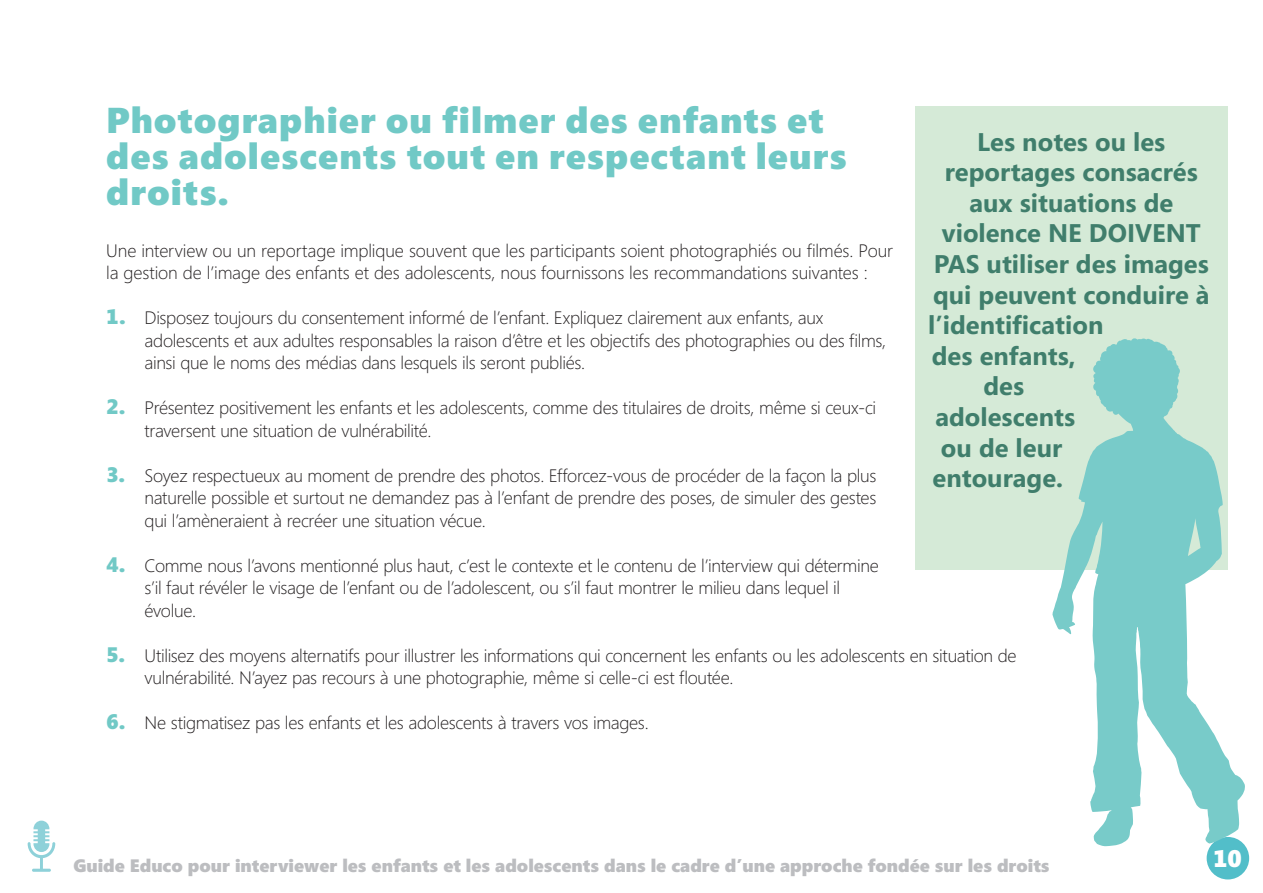
<style>
.page{position:relative;width:1263px;height:893px;background:#fff}
.page>*{position:absolute;margin:0;border:0;box-sizing:border-box;transform-origin:0 0}
.H1-Capitulo{font:900 36px/36px "Segoe";letter-spacing:.03em;color:#71c9c6}
.H3-entretitulo{font:700 25.5px "Segoe";color:#407e6c}
.t1{font:900 24px "Segoe";color:#fff}
.t2{font:300 18px/22.5px "Segoe";letter-spacing:-.015em;color:#231f20}
.t3{font:900 18px "Segoe";color:#bcbdc0}
.s1{font-weight:900;font-size:21px;color:#71c9c6}
</style>
<div class="page">
<div style="left:1206px;top:837px;width:43px;height:42px;background:#52bec9;border-radius:50%"></div>
<svg style="left:28px;top:821px;width:27px;height:51px"></svg>
<div style="left:915px;top:106px;width:313px;height:464px;background:#d5ead7"></div>
<svg style="left:1052px;top:338px;width:193px;height:508px"></svg>
<p class="H1-Capitulo" style="left:106px;top:103px;width:742px">Photographier ou filmer des enfants et des adolescents tout en respectant leurs droits.</p>
<p class="t2" style="left:106px;top:239px;width:788px">Une interview ou un reportage implique souvent que les participants soient photographiés ou filmés. Pour la gestion de l’image des enfants et des adolescents, nous fournissons les recommandations suivantes :</p>
<p class="t2" style="left:145px;top:307px;width:743px;text-indent:-38px"><span class="s1">1.</span> Disposez toujours du consentement informé de l’enfant. Expliquez clairement aux enfants, aux adolescents et aux adultes responsables la raison d’être et les objectifs des photographies ou des films, ainsi que le noms des médias dans lesquels ils seront publiés.</p>
<p class="t2" style="left:145px;top:397px;width:733px;text-indent:-38px"><span class="s1">2.</span> Présentez positivement les enfants et les adolescents, comme des titulaires de droits, même si ceux-ci traversent une situation de vulnérabilité.</p>
<p class="t2" style="left:145px;top:464px;width:733px;text-align:justify;text-indent:-38px"><span class="s1">3.</span> Soyez respectueux au moment de prendre des photos. Efforcez-vous de procéder de la façon la plus naturelle possible et surtout ne demandez pas à l’enfant de prendre des poses, de simuler des gestes qui l’amèneraient à recréer une situation vécue.</p>
<p class="t2" style="left:145px;top:554px;width:736px;text-indent:-38px"><span class="s1">4.</span> Comme nous l’avons mentionné plus haut, c’est le contexte et le contenu de l’interview qui détermine s’il faut révéler le visage de l’enfant ou de l’adolescent, ou s’il faut montrer le milieu dans lequel il évolue.</p>
<p class="t2" style="left:145px;top:644px;width:874px;text-indent:-38px"><span class="s1">5.</span> Utilisez des moyens alternatifs pour illustrer les informations qui concernent les enfants ou les adolescents en situation de vulnérabilité. N’ayez pas recours à une photographie, même si celle-ci est floutée.</p>
<p class="t2" style="left:106px;top:712px;width:544px"><span class="s1">6.</span> Ne stigmatisez pas les enfants et les adolescents à travers vos images.</p>
<p class="H3-entretitulo" style="left:977px;top:123px;width:190px">Les notes ou les</p>
<p class="H3-entretitulo" style="left:945px;top:154px;width:255px">reportages consacrés</p>
<p class="H3-entretitulo" style="left:969px;top:185px;width:205px">aux situations de</p>
<p class="H3-entretitulo" style="left:942px;top:215px;width:260px">violence NE DOIVENT</p>
<p class="H3-entretitulo" style="left:934px;top:246px;width:277px">PAS utiliser des images</p>
<p class="H3-entretitulo" style="left:933px;top:276px;width:278px">qui peuvent conduire à</p>
<p class="H3-entretitulo" style="left:928px;top:307px;width:177px">l’identification</p>
<p class="H3-entretitulo" style="left:932px;top:338px;width:146px">des enfants,</p>
<p class="H3-entretitulo" style="left:983px;top:368px;width:42px">des</p>
<p class="H3-entretitulo" style="left:935px;top:399px;width:141px">adolescents</p>
<p class="H3-entretitulo" style="left:941px;top:429px;width:123px">ou de leur</p>
<p class="H3-entretitulo" style="left:933px;top:460px;width:132px">entourage.</p>
<p class="t3" style="left:73px;top:855px;width:978px">Guide Educo pour interviewer les enfants et les adolescents dans le cadre d’une approche fondée sur les droits</p>
<h3 class="t1" style="left:1213px;top:845px;width:30px">10</h3>
</div>
